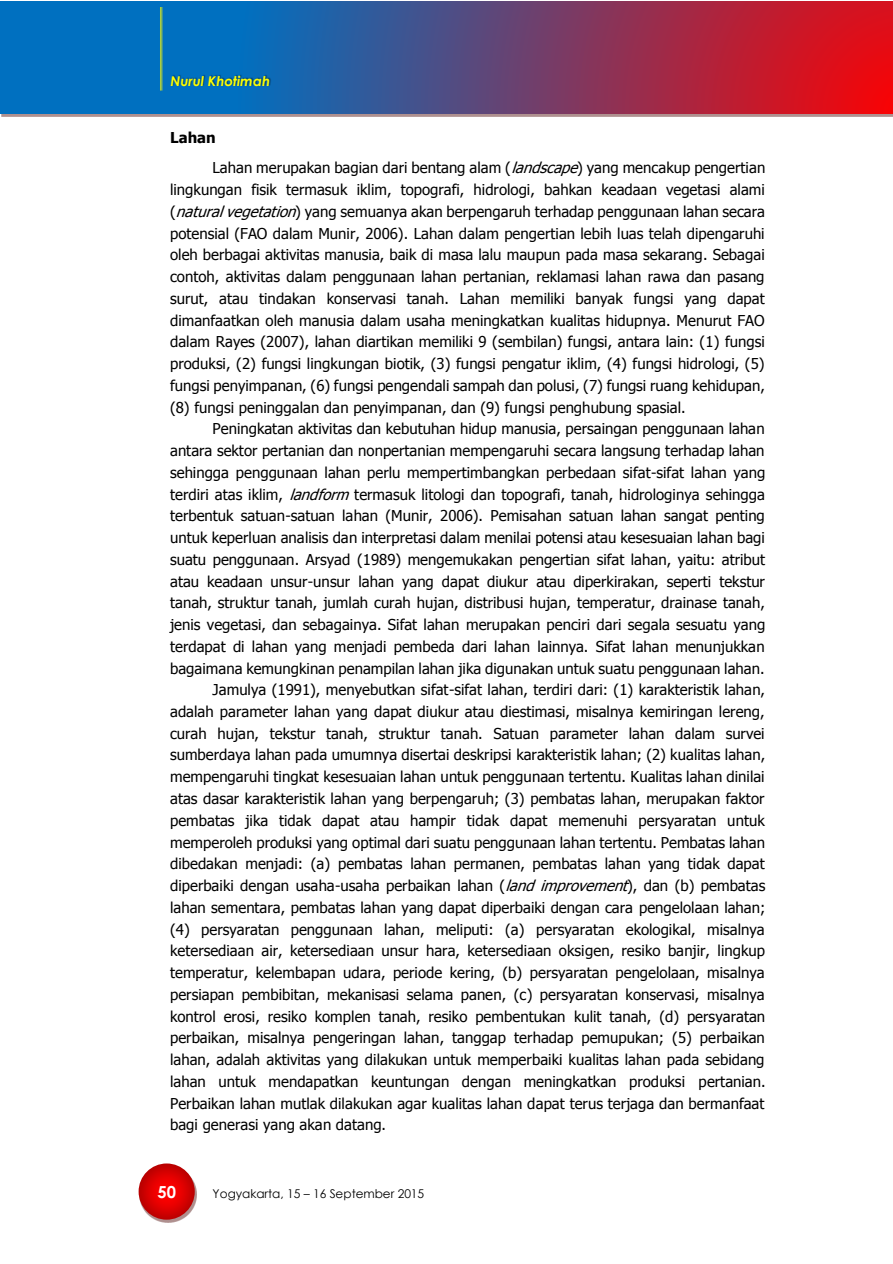
<style>
.page{position:relative;width:893px;height:1264px;background:#fff}
.page>*{position:absolute;margin:0;border:0;box-sizing:border-box;transform-origin:0 0}
.t1{font:700 16.5px "Century Gothic";color:#fff}
.t2{font:15px/21.8px "Tahoma";color:#000;text-align:justify}
.t3{font:700 15px "Tahoma";color:#000}
.t4{font:italic 700 13.5px "Century Gothic";color:#ff0}
.t5{font:12px "Century Gothic";color:#000}
.s1{font-style:italic}
</style>
<div class="page">
<img style="left:140px;top:1167px;width:56px;height:55px">
<svg style="left:139px;top:1163px;width:56px;height:56px"></svg>
<img style="left:148px;top:1172px;width:38px;height:38px">
<img style="left:1px;top:113px;width:892px;height:3px">
<svg style="left:0;top:2px;width:893px;height:111px;background:#58497d"></svg>
<img style="left:0;top:7px;width:893px;height:100px">
<img style="left:161px;top:47px;width:29px;height:19px">
<img style="left:161px;top:66px;width:129px;height:33px">
<p class="t4" style="left:170px;top:72px;width:101px">Nurul Khotimah</p>
<p class="t3" style="left:170px;top:128px;width:47px">Lahan</p>
<p class="t2" style="left:170px;top:156px;width:597px;text-indent:42px">Lahan merupakan bagian dari bentang alam (<span class="s1">landscape</span>) yang mencakup pengertian lingkungan fisik termasuk iklim, topografi, hidrologi, bahkan keadaan vegetasi alami (<span class="s1">naturalvegetation</span>) yang semuanya akan berpengaruh terhadap penggunaan lahan secara potensial (FAO dalam Munir, 2006). Lahan dalam pengertian lebih luas telah dipengaruhi oleh berbagai aktivitas manusia, baik di masa lalu maupun pada masa sekarang. Sebagai contoh, aktivitas dalam penggunaan lahan pertanian, reklamasi lahan rawa dan pasang surut, atau tindakan konservasi tanah. Lahan memiliki banyak fungsi yang dapat dimanfaatkan oleh manusia dalam usaha meningkatkan kualitas hidupnya. Menurut FAO dalam Rayes (2007), lahan diartikan memiliki 9 (sembilan) fungsi, antara lain: (1) fungsi produksi, (2) fungsi lingkungan biotik, (3) fungsi pengatur iklim, (4) fungsi hidrologi, (5) fungsi penyimpanan, (6) fungsi pengendali sampah dan polusi, (7) fungsi ruang kehidupan, (8) fungsi peninggalan dan penyimpanan, dan (9) fungsi penghubung spasial.</p>
<p class="t2" style="left:170px;top:417px;width:597px;text-indent:42px">Peningkatan aktivitas dan kebutuhan hidup manusia, persaingan penggunaan lahan antara sektor pertanian dan nonpertanian mempengaruhi secara langsung terhadap lahan sehingga penggunaan lahan perlu mempertimbangkan perbedaan sifat-sifat lahan yang terdiri atas iklim, <span class="s1">landform</span>termasuk litologi dan topografi, tanah, hidrologinya sehingga terbentuk satuan-satuan lahan (Munir, 2006). Pemisahan satuan lahan sangat penting untuk keperluan analisis dan interpretasi dalam menilai potensi atau kesesuaian lahan bagi suatu penggunaan. Arsyad (1989) mengemukakan pengertian sifat lahan, yaitu: atribut atau keadaan unsur-unsur lahan yang dapat diukur atau diperkirakan, seperti tekstur tanah, struktur tanah, jumlah curah hujan, distribusi hujan, temperatur, drainase tanah, jenis vegetasi, dan sebagainya. Sifat lahan merupakan penciri dari segala sesuatu yang terdapat di lahan yang menjadi pembeda dari lahan lainnya. Sifat lahan menunjukkan bagaimana kemungkinan penampilan lahan jika digunakan untuk suatu penggunaan lahan.</p>
<p class="t2" style="left:170px;top:678px;width:597px;text-indent:42px">Jamulya (1991), menyebutkan sifat-sifat lahan, terdiri dari: (1) karakteristik lahan, adalah parameter lahan yang dapat diukur atau diestimasi, misalnya kemiringan lereng, curah hujan, tekstur tanah, struktur tanah. Satuan parameter lahan dalam survei sumberdaya lahan pada umumnya disertai deskripsi karakteristik lahan; (2) kualitas lahan, mempengaruhi tingkat kesesuaian lahan untuk penggunaan tertentu. Kualitas lahan dinilai atas dasar karakteristik lahan yang berpengaruh; (3) pembatas lahan, merupakan faktor pembatas jika tidak dapat atau hampir tidak dapat memenuhi persyaratan untuk memperoleh produksi yang optimal dari suatu penggunaan lahan tertentu. Pembatas lahan dibedakan menjadi: (a) pembatas lahan permanen, pembatas lahan yang tidak dapat diperbaiki dengan usaha-usaha perbaikan lahan (<span class="s1">land improvement</span>), dan (b) pembatas lahan sementara, pembatas lahan yang dapat diperbaiki dengan cara pengelolaan lahan; (4) persyaratan penggunaan lahan, meliputi: (a) persyaratan ekologikal, misalnya ketersediaan air, ketersediaan unsur hara, ketersediaan oksigen, resiko banjir, lingkup temperatur, kelembapan udara, periode kering, (b) persyaratan pengelolaan, misalnya persiapan pembibitan, mekanisasi selama panen, (c) persyaratan konservasi, misalnya kontrol erosi, resiko komplen tanah, resiko pembentukan kulit tanah, (d) persyaratan perbaikan, misalnya pengeringan lahan, tanggap terhadap pemupukan; (5) perbaikan lahan, adalah aktivitas yang dilakukan untuk memperbaiki kualitas lahan pada sebidang lahan untuk mendapatkan keuntungan dengan meningkatkan produksi pertanian.<br>Perbaikan lahan mutlak dilakukan agar kualitas lahan dapat terus terjaga dan bermanfaat bagi generasi yang akan datang.</p>
<p class="t1" style="left:157px;top:1180px;width:20px">50</p>
<p class="t5" style="left:213px;top:1185px;width:213px">Yogyakarta, 15 – 16 September 2015</p>
</div>
